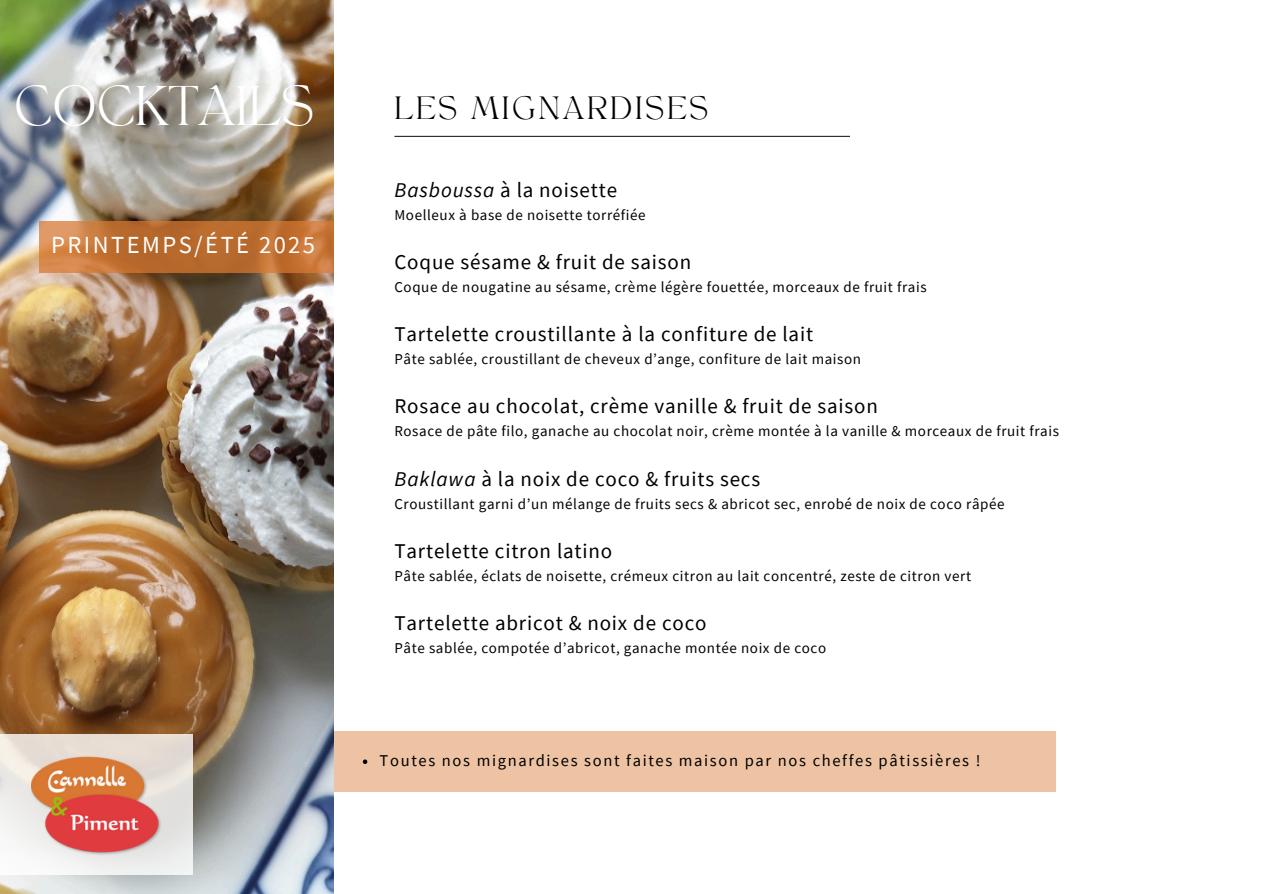
<style>
.page{position:relative;width:1264px;height:894px;background:#fff}
.page>*{position:absolute;margin:0;border:0;box-sizing:border-box;transform-origin:0 0}
.t1{font:39px "TANAEGEAN";color:#fff}
.t2{font:24.45px "Source Sans Pro";letter-spacing:.1em;color:#fff}
.t3{font:22.5px "TANAEGEAN";letter-spacing:.12em;color:#000}
.t4{font:21px "Source Sans Pro";letter-spacing:.04em;color:#000}
.t5{font:16.5px "Source Sans Pro";letter-spacing:.1em;color:#000}
.t6{font:15px "Source Sans Pro";letter-spacing:.04em;color:#000}
.s1{font-style:italic}
</style>
<div class="page">
<img style="left:0;top:0;width:334px;height:893px">
<svg style="left:0;top:734px;width:193px;height:140px"></svg>
<img style="left:32px;top:731px;width:129px;height:146px">
<svg style="left:40px;top:221px;width:294px;height:51px;background:#c27336"></svg>
<hr style="left:394px;top:136px;width:456px;height:1px;background:#262728">
<div style="left:334px;top:731px;width:721px;height:61px;background:#eec3a3"></div>
<svg style="left:363px;top:759px;width:4px;height:4px"></svg>
<p class="t1" style="left:14px;top:84px;width:301px">COCKTAILS</p>
<p class="t3" style="left:394px;top:95px;width:315px">LES MIGNARDISES</p>
<p class="t2" style="left:51px;top:229px;width:265px">PRINTEMPS/ÉTÉ 2025</p>
<h2 class="t4" style="left:394px;top:176px;width:224px"><span class="s1">Basboussa</span> à la noisette</h2>
<p class="t6" style="left:394px;top:205px;width:253px">Moelleux à base de noisette torréfiée</p>
<p class="t4" style="left:394px;top:248px;width:298px">Coque sésame &amp; fruit de saison</p>
<p class="t6" style="left:394px;top:277px;width:533px">Coque de nougatine au sésame, crème légère fouettée, morceaux de fruit frais</p>
<p class="t4" style="left:394px;top:320px;width:420px">Tartelette croustillante à la confiture de lait</p>
<p class="t6" style="left:394px;top:349px;width:468px">Pâte sablée, croustillant de cheveux d’ange, confiture de lait maison</p>
<p class="t4" style="left:394px;top:392px;width:485px">Rosace au chocolat, crème vanille &amp; fruit de saison</p>
<p class="t6" style="left:394px;top:421px;width:666px">Rosace de pâte filo, ganache au chocolat noir, crème montée à la vanille &amp; morceaux de fruit frais</p>
<p class="t4" style="left:394px;top:464px;width:367px"><span class="s1">Baklawa</span> à la noix de coco &amp; fruits secs</p>
<p class="t6" style="left:394px;top:493px;width:611px">Croustillant garni d’un mélange de fruits secs &amp; abricot sec, enrobé de noix de coco râpée</p>
<p class="t4" style="left:394px;top:536px;width:219px">Tartelette citron latino</p>
<p class="t6" style="left:394px;top:565px;width:578px">Pâte sablée, éclats de noisette, crémeux citron au lait concentré, zeste de citron vert</p>
<p class="t4" style="left:394px;top:608px;width:313px">Tartelette abricot &amp; noix de coco</p>
<p class="t6" style="left:394px;top:637px;width:433px">Pâte sablée, compotée d’abricot, ganache montée noix de coco</p>
<p class="t5" style="left:379px;top:749px;width:602px">Toutes nos mignardises sont faites maison par nos cheffes pâtissières !</p>
</div>
